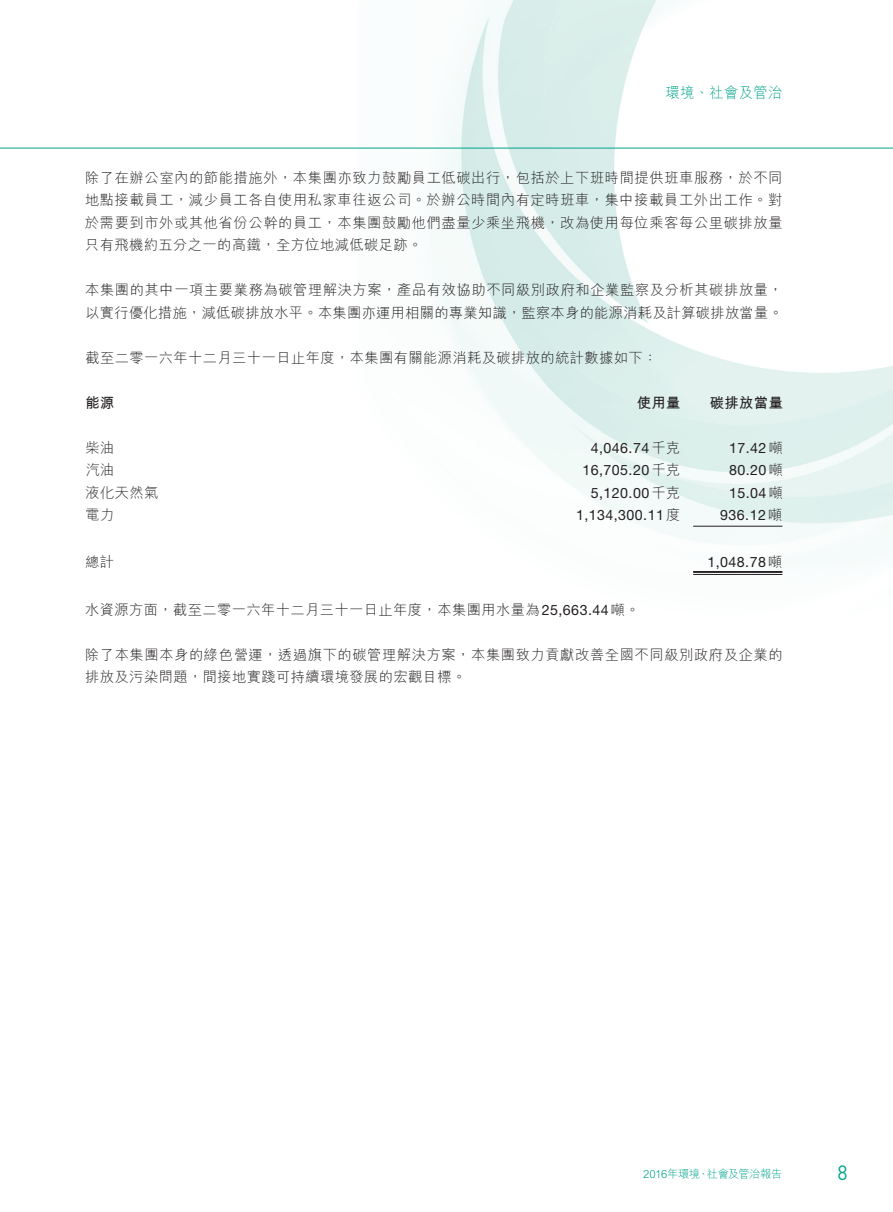
<style>
.page{position:relative;width:893px;height:1212px;background:#fff}
.page>*{position:absolute;margin:0;border:0;box-sizing:border-box;transform-origin:0 0}
.t1{font:20.4px "DIN";color:#00a38a;scale:.95 1}
.t2{font:300 15px "M Hei HK";letter-spacing:.03em;color:#00a38a;scale:.95 1}
.t3{font:300 14.25px/22.5px "M Hei HK";letter-spacing:.03em;color:#231f20}
.t4{font:14.25px "Helvetica Neue LT Std";letter-spacing:.03em;color:#231f20}
.t5{font:700 14.25px "M Hei HK";letter-spacing:.03em;color:#231f20}
.t6{font:300 11.25px "M Hei HK";letter-spacing:-.035em;color:#00a38a}
.s1{font-family:"M Hei HK";font-weight:300}
.s2{font-family:"Helvetica Neue LT Std";font-weight:400}
</style>
<div class="page">
<img style="left:358px;top:0;width:535px;height:575px">
<hr style="left:0;top:148px;width:893px;height:1px;background:#00a38a">
<hr style="left:693px;top:526px;width:89px;height:1px;background:#231f20">
<hr style="left:693px;top:574px;width:89px;height:1px;background:#231f20">
<hr style="left:693px;top:571px;width:89px;height:2px;background:#231f20">
<p class="t2" style="left:665px;top:85px;width:125px">環境、社會及管治</p>
<p class="t3" style="left:85px;top:166px;width:699px;text-align:justify">除了在辦公室內的節能措施外，本集團亦致力鼓勵員工低碳出行，包括於上下班時間提供班車服務，於不同地點接載員工，減少員工各自使用私家車往返公司。於辦公時間內有定時班車，集中接載員工外出工作。對於需要到市外或其他省份公幹的員工，本集團鼓勵他們盡量少乘坐飛機，改為使用每位乘客每公里碳排放量只有飛機約五分之一的高鐵，全方位地減低碳足跡。</p>
<p class="t3" style="left:85px;top:279px;width:699px">本集團的其中一項主要業務為碳管理解決方案，產品有效協助不同級別政府和企業監察及分析其碳排放量，以實行優化措施，減低碳排放水平。本集團亦運用相關的專業知識，監察本身的能源消耗及計算碳排放當量。</p>
<p class="t3" style="left:86px;top:346px;width:573px">截至二零一六年十二月三十一日止年度，本集團有關能源消耗及碳排放的統計數據如下：</p>
<p class="t5" style="left:710px;top:392px;width:74px">碳排放當量</p>
<p class="t5" style="left:86px;top:392px;width:30px">能源</p>
<p class="t5" style="left:637px;top:392px;width:45px">使用量</p>
<p class="t3" style="left:86px;top:436px;width:30px">柴油</p>
<p class="t4" style="left:591px;top:439px;width:91px">4,046.74 <span class="s1">千克</span></p>
<p class="t4" style="left:729px;top:439px;width:55px">17.42 <span class="s1">噸</span></p>
<p class="t3" style="left:86px;top:459px;width:30px">汽油</p>
<p class="t4" style="left:582px;top:462px;width:99px">16,705.20 <span class="s1">千克</span></p>
<p class="t4" style="left:729px;top:462px;width:55px">80.20 <span class="s1">噸</span></p>
<p class="t3" style="left:86px;top:481px;width:74px">液化天然氣</p>
<p class="t4" style="left:591px;top:484px;width:91px">5,120.00 <span class="s1">千克</span></p>
<p class="t4" style="left:729px;top:484px;width:55px">15.04 <span class="s1">噸</span></p>
<p class="t3" style="left:86px;top:504px;width:30px">電力</p>
<p class="t4" style="left:576px;top:507px;width:106px">1,134,300.11 <span class="s1">度</span></p>
<p class="t4" style="left:720px;top:507px;width:64px">936.12 <span class="s1">噸</span></p>
<p class="t3" style="left:85px;top:550px;width:30px">總計</p>
<p class="t3" style="left:85px;top:598px;width:556px">水資源方面，截至二零一六年十二月三十一日止年度，本集團用水量為<span class="s2">25,663.44</span>噸。</p>
<p class="t3" style="left:85px;top:643px;width:699px">除了本集團本身的綠色營運，透過旗下的碳管理解決方案，本集團致力貢獻改善全國不同級別政府及企業的排放及污染問題，間接地實踐可持續環境發展的宏觀目標。</p>
<p class="t4" style="left:707px;top:553px;width:76px">1,048.78 <span class="s1">噸</span></p>
<p class="t6" style="left:707px;top:1167px;width:77px">社會及管治報告</p>
<p class="t6" style="left:643px;top:1167px;width:59px">2016年環境</p>
<p class="t6" style="left:698px;top:1167px;width:13px">、</p>
<h1 class="t1" style="left:837px;top:1159px;width:12px">8</h1>
</div>
